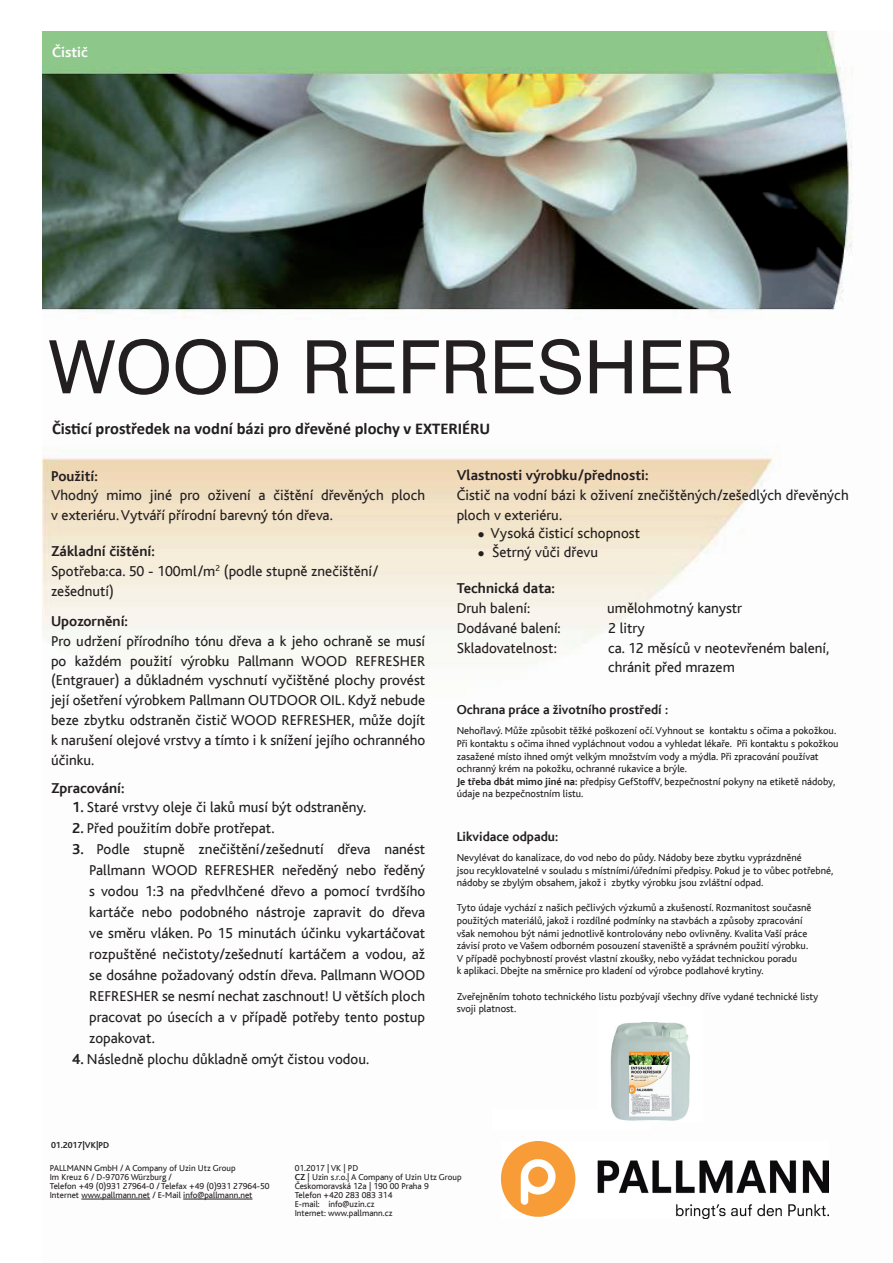
<style>
.page{position:relative;width:893px;height:1263px;background:#fff}
.page>*{position:absolute;margin:0;border:0;box-sizing:border-box;transform-origin:0 0}
.t1{font:73.65px "Swiss 721 BTCE";color:#231f20}
.t2{font:700 16.5px "Calibri";color:#231f20}
.t3{font:15px/19.8px "Bliss CE Regular";color:#231f20}
.t4{font:15px "Bliss CE Bold";color:#231f20}
.t5{font:15px "Bliss CE Bold";color:#fff}
.t6{font:13.5px "Bliss CE Bold";color:#231f20}
.t7{font:10.5px/12.6px "Bliss CE Regular";color:#231f20}
.t8{font:9px/9px "Bliss CE Regular";color:#231f20}
.t9{font:9px "Bliss CE Bold";color:#231f20}
.s1{font-family:"Bliss CE Bold"}
</style>
<div class="page">
<img style="left:43px;top:31px;width:810px;height:1188px">
<img style="left:502px;top:1142px;width:326px;height:76px">
<img style="left:492px;top:1109px;width:159px;height:21px">
<hr style="left:81px;top:1199px;width:69px;height:1px;background:#231f20">
<hr style="left:183px;top:1199px;width:69px;height:1px;background:#231f20">
<img style="left:599px;top:1008px;width:104px;height:115px">
<p class="t5" style="left:52px;top:44px;width:37px">Čistič</p>
<h1 class="t1" style="left:49px;top:319px;width:686px">WOOD REFRESHER</h1>
<p class="t2" style="left:52px;top:417px;width:440px">Čisticí prostředek na vodní bázi pro dřevěné plochy v EXTERIÉRU</p>
<p class="t4" style="left:51px;top:468px;width:48px">Použití:</p>
<p class="t3" style="left:51px;top:486px;width:376px">Vhodný mimo jiné pro oživení a čištění dřevěných ploch v exteriéru. Vytváří přírodní barevný tón dřeva.</p>
<p class="t4" style="left:51px;top:543px;width:105px">Základní čištění:</p>
<p class="t3" style="left:51px;top:561px;width:329px">Spotřeba:ca. 50 - 100ml/m<sup>2</sup> (podle stupně znečištění/ zešednutí)</p>
<p class="t4" style="left:51px;top:613px;width:78px">Upozornění:</p>
<p class="t3" style="left:51px;top:631px;width:376px;text-align:justify">Pro udržení přírodního tónu dřeva a k jeho ochraně se musí po každém použití výrobku Pallmann WOOD REFRESHER (Entgrauer) a důkladném vyschnutí vyčištěné plochy provést její ošetření výrobkem Pallmann OUTDOOR OIL. Když nebude beze zbytku odstraněn čistič WOOD REFRESHER, může dojít k narušení olejové vrstvy a tímto i k snížení jejího ochranného účinku.</p>
<p class="t4" style="left:51px;top:780px;width:75px">Zpracování:</p>
<p class="t3" style="left:72px;top:797px;width:295px"><span class="s1">1.</span> Staré vrstvy oleje či laků musí být odstraněny.</p>
<p class="t3" style="left:72px;top:818px;width:204px"><span class="s1">2.</span> Před použitím dobře protřepat.</p>
<p class="t3" style="left:89px;top:838px;width:337px;line-height:21px;text-align:justify;text-indent:-17px"><span class="s1">3.</span> Podle stupně znečištění/zešednutí dřeva nanést Pallmann WOOD REFRESHER neředěný nebo ředěný s vodou 1:3 na předvlhčené dřevo a pomocí tvrdšího kartáče nebo podobného nástroje zapravit do dřeva ve směru vláken. Po 15 minutách účinku vykartáčovat rozpuštěné nečistoty/zešednutí kartáčem a vodou, až se dosáhne požadovaný odstín dřeva. Pallmann WOOD REFRESHER se nesmí nechat zaschnout! U větších ploch pracovat po úsecích a v případě potřeby tento postup zopakovat.</p>
<p class="t3" style="left:72px;top:1049px;width:298px"><span class="s1">4.</span> Následně plochu důkladně omýt čistou vodou.</p>
<p class="t9" style="left:51px;top:1140px;width:60px">01.2017|VK|PD</p>
<p class="t4" style="left:457px;top:467px;width:193px">Vlastnosti výrobku/přednosti:</p>
<p class="t3" style="left:457px;top:485px;width:394px">Čistič na vodní bázi k oživení znečištěných/zešedlých dřevěných ploch v exteriéru.</p>
<p class="t3" style="left:478px;top:524px;width:164px">● Vysoká čisticí schopnost</p>
<p class="t3" style="left:478px;top:542px;width:122px">● Šetrný vůči dřevu</p>
<p class="t4" style="left:457px;top:580px;width:100px">Technická data:</p>
<p class="t3" style="left:457px;top:598px;width:75px">Druh balení:</p>
<p class="t3" style="left:607px;top:598px;width:136px">umělohmotný kanystr</p>
<p class="t3" style="left:457px;top:618px;width:106px">Dodávané balení:</p>
<p class="t3" style="left:608px;top:618px;width:38px">2 litry</p>
<p class="t3" style="left:457px;top:638px;width:102px">Skladovatelnost:</p>
<p class="t3" style="left:608px;top:638px;width:223px">ca. 12 měsíců v neotevřeném balení, chránit před mrazem</p>
<p class="t6" style="left:457px;top:703px;width:213px">Ochrana práce a životního prostředí :</p>
<p class="t7" style="left:457px;top:725px;width:383px">Nehořlavý. Může způsobit těžké poškození očí. Vyhnout se kontaktu s očima a pokožkou.<br>Při kontaktu s očima ihned vypláchnout vodou a vyhledat lékaře. Při kontaktu s pokožkou zasažené místo ihned omýt velkým množstvím vody a mýdla. Při zpracování používat ochranný krém na pokožku, ochranné rukavice a brýle.<br><span class="s1">Je třeba dbát mimo jiné na:</span> předpisy GefStoffV, bezpečnostní pokyny na etiketě nádoby, údaje na bezpečnostním listu.</p>
<p class="t6" style="left:457px;top:829px;width:103px">Likvidace odpadu:</p>
<p class="t7" style="left:457px;top:851px;width:378px">Nevylévat do kanalizace, do vod nebo do půdy. Nádoby beze zbytku vyprázdněné<br>jsou recyklovatelné v souladu s místními/úředními předpisy. Pokud je to vůbec potřebné, nádoby se zbylým obsahem, jakož i zbytky výrobku jsou zvláštní odpad.</p>
<p class="t7" style="left:457px;top:902px;width:356px">Tyto údaje vychází z našich pečlivých výzkumů a zkušeností. Rozmanitost současně použitých materiálů, jakož i rozdílné podmínky na stavbách a způsoby zpracování však nemohou být námi jednotlivě kontrolovány nebo ovlivněny. Kvalita Vaší práce závisí proto ve Vašem odborném posouzení staveniště a správném použití výrobku.<br>V případě pochybností provést vlastní zkoušky, nebo vyžádat technickou poradu<br>k aplikaci. Dbejte na směrnice pro kladení od výrobce podlahové krytiny.</p>
<p class="t7" style="left:457px;top:990px;width:363px">Zveřejněním tohoto technického listu pozbývají všechny dříve vydané technické listy svoji platnost.</p>
<p class="t8" style="left:50px;top:1163px;width:221px">PALLMANN GmbH / A Company of Uzin Utz Group<br>Im Kreuz 6 / D-97076 Würzburg /<br>Telefon +49 (0)931 27964-0 / Telefax +49 (0)931 27964-50<br>Internet www.pallmann.net / E-Mail info@pallmann.net</p>
<p class="t8" style="left:295px;top:1163px;width:168px">01.2017 | VK | PD<br><span class="s1">CZ</span> | Uzin s.r.o.| A Company of Uzin Utz Group<br>Českomoravská 12a | 190 00 Praha 9<br>Telefon +420 283 083 314<br>E-mail: info@uzin.cz<br>Internet: www.pallmann.cz</p>
</div>
